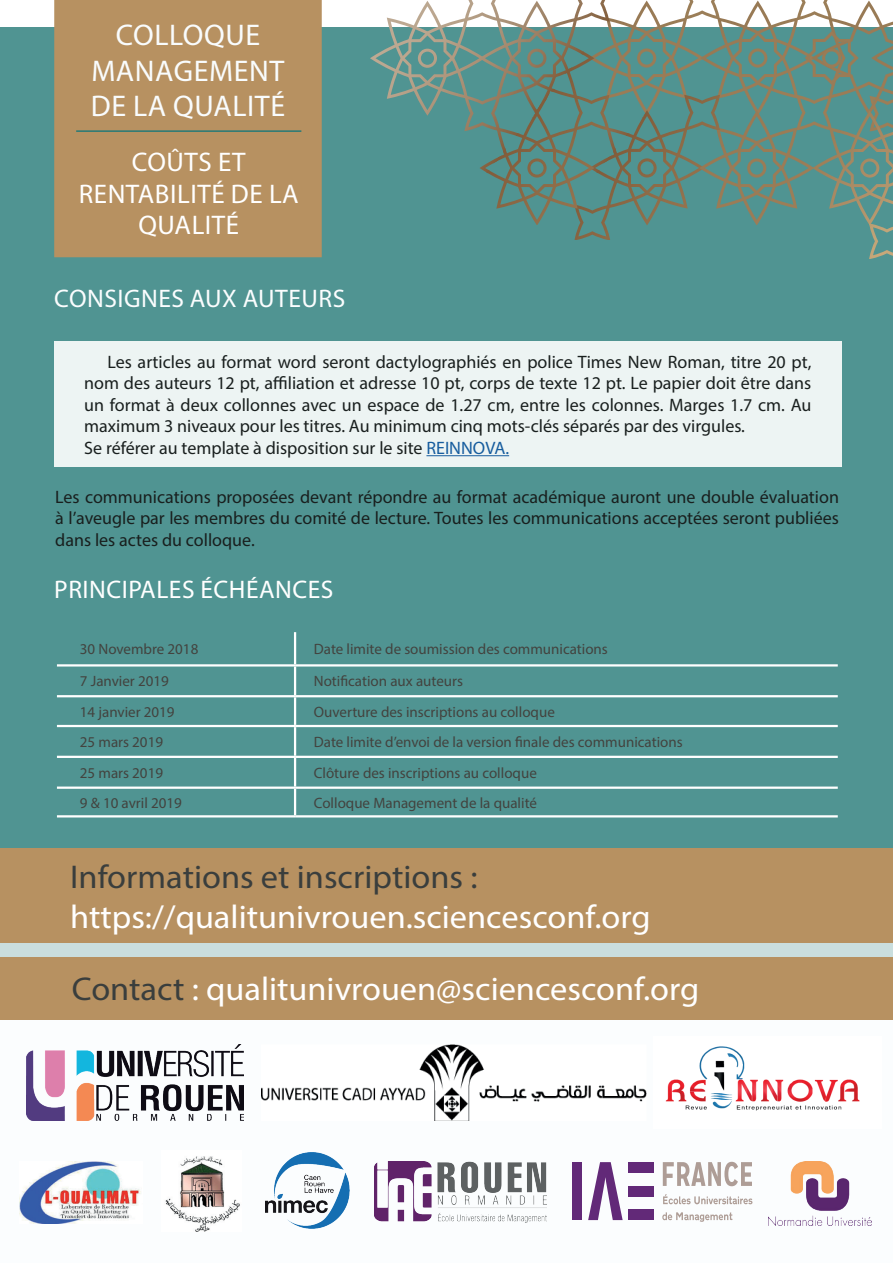
<style>
.page{position:relative;width:893px;height:1263px;background:#fff}
.page>*{position:absolute;margin:0;border:0;box-sizing:border-box;transform-origin:0 0}
.t1{font:33px/71.6px "Myriad Pro";color:#fff;scale:1.04 1}
.t2{font:33px "Myriad Pro";color:#3a3e3d;scale:1.04 1}
.t3{font:30px/35.7px "Myriad Pro";letter-spacing:.02em;color:#f9fcfd;text-align:center}
.t4{font:27px/31.5px "Myriad Pro";letter-spacing:.02em;color:#fff;text-align:center}
.t5{font:25.5px "Myriad Pro";letter-spacing:.02em;color:#fff}
.t6{font:25.5px "Myriad Pro";letter-spacing:.02em;color:#fbfdfe}
.t7{font:18px/21.6px "Myriad Pro";color:#191f1e;text-align:justify}
.t8{font:15px "Myriad Pro";color:#43433f}
.s1{color:#175d9e}
.s2{color:#3a3e3d}
</style>
<div class="page">
<div style="left:0;top:28px;width:893px;height:1204px;background:#509492"></div>
<div style="left:54px;top:0;width:268px;height:257px;background:#b79161"></div>
<hr style="left:76px;top:130px;width:225px;height:2px;background:#257a77">
<svg style="left:370px;top:1px;width:523px;height:258px"></svg>
<hr style="left:422px;top:0;width:471px;height:1px;background:#f9fcfe">
<div style="left:0;top:1020px;width:893px;height:243px;background:#fbfdfe"></div>
<div style="left:572px;top:1162px;width:10px;height:58px;background:#622978"></div>
<svg style="left:588px;top:1162px;width:35px;height:58px"></svg>
<div style="left:628px;top:1162px;width:25px;height:10px;background:#622978"></div>
<div style="left:628px;top:1210px;width:25px;height:10px;background:#622978"></div>
<div style="left:628px;top:1186px;width:25px;height:10px;background:#622978"></div>
<svg style="left:663px;top:1162px;width:89px;height:24px"></svg>
<svg style="left:663px;top:1194px;width:89px;height:10px"></svg>
<svg style="left:662px;top:1212px;width:70px;height:10px"></svg>
<div style="left:0;top:943px;width:893px;height:15px;background:#cadede"></div>
<div style="left:0;top:848px;width:893px;height:95px;background:#b79161"></div>
<div style="left:0;top:958px;width:893px;height:62px;background:#b79161"></div>
<img style="left:27px;top:1044px;width:216px;height:77px">
<img style="left:261px;top:1044px;width:386px;height:77px">
<hr style="left:294px;top:632px;width:2px;height:32px;background:#fff">
<hr style="left:57px;top:664px;width:238px;height:2px;background:#fff">
<hr style="left:295px;top:664px;width:543px;height:2px;background:#fff">
<hr style="left:294px;top:666px;width:2px;height:29px;background:#fff">
<hr style="left:57px;top:695px;width:238px;height:2px;background:#fff">
<hr style="left:295px;top:695px;width:543px;height:2px;background:#fff">
<hr style="left:294px;top:697px;width:2px;height:28px;background:#fff">
<hr style="left:57px;top:725px;width:238px;height:2px;background:#fff">
<hr style="left:295px;top:725px;width:543px;height:2px;background:#fff">
<hr style="left:294px;top:727px;width:2px;height:29px;background:#fff">
<hr style="left:57px;top:756px;width:238px;height:2px;background:#fff">
<hr style="left:295px;top:756px;width:543px;height:2px;background:#fff">
<hr style="left:294px;top:758px;width:2px;height:28px;background:#fff">
<hr style="left:57px;top:786px;width:238px;height:3px;background:#fff">
<hr style="left:295px;top:786px;width:543px;height:3px;background:#fff">
<hr style="left:294px;top:789px;width:2px;height:26px;background:#fff">
<hr style="left:57px;top:815px;width:238px;height:2px;background:#fff">
<hr style="left:295px;top:815px;width:543px;height:2px;background:#fff">
<div style="left:54px;top:341px;width:787px;height:126px;background:#edf4f3"></div>
<hr style="left:426px;top:455px;width:83px;height:1px;background:#175d9e">
<img style="left:665px;top:1046px;width:195px;height:65px">
<img style="left:768px;top:1161px;width:104px;height:64px">
<img style="left:266px;top:1153px;width:83px;height:75px">
<img style="left:374px;top:1161px;width:173px;height:62px">
<img style="left:165px;top:1156px;width:75px;height:75px">
<img style="left:19px;top:1162px;width:122px;height:61px">
<h2 class="t3" style="left:91px;top:16px;width:196px">COLLOQUE<br>MANAGEMENT<br>DE LA QUALITÉ</h2>
<h3 class="t4" style="left:79px;top:146px;width:222px">COÛTS ET<br>RENTABILITÉ DE LA<br>QUALITÉ</h3>
<h3 class="t6" style="left:54px;top:283px;width:292px">CONSIGNES AUX AUTEURS</h3>
<p class="t7" style="left:84px;top:350px;width:729px;text-align:left;text-indent:23px">Les articles au format word seront dactylographiés en police Times New Roman, titre 20 pt, nom des auteurs 12 pt, affiliation et adresse 10 pt, corps de texte 12 pt. Le papier doit être dans un format à deux collonnes avec un espace de 1.27 cm, entre les colonnes. Marges 1.7 cm. Au maximum 3 niveaux pour les titres. Au minimum cinq mots-clés séparés par des virgules.<br>Se référer au template à disposition sur le site <span class="s1">REINNOVA.</span></p>
<p class="t7" style="left:55px;top:485px;width:785px">Les communications proposées devant répondre au format académique auront une double évaluation à l’aveugle par les membres du comité de lecture. Toutes les communications acceptées seront publiées dans les actes du colloque.</p>
<h3 class="t5" style="left:54px;top:574px;width:281px">PRINCIPALES ÉCHÉANCES</h3>
<p class="t8" style="left:80px;top:640px;width:120px">30 Novembre 2018</p>
<p class="t8" style="left:314px;top:640px;width:296px">Date limite de soumission des communications</p>
<p class="t8" style="left:80px;top:672px;width:90px">7 Janvier 2019</p>
<p class="t8" style="left:314px;top:672px;width:151px">Notification aux auteurs</p>
<p class="t8" style="left:80px;top:702px;width:96px">14 janvier 2019</p>
<p class="t8" style="left:314px;top:702px;width:243px">Ouverture des inscriptions au colloque</p>
<p class="t8" style="left:80px;top:733px;width:85px">25 mars 2019</p>
<p class="t8" style="left:314px;top:733px;width:370px">Date limite d’envoi de la version finale des communications</p>
<p class="t8" style="left:80px;top:764px;width:85px">25 mars 2019</p>
<p class="t8" style="left:314px;top:764px;width:224px">Clôture des inscriptions au colloque</p>
<p class="t8" style="left:80px;top:793px;width:103px">9 &amp; 10 avril 2019</p>
<p class="t8" style="left:314px;top:793px;width:225px">Colloque Management de la qualité</p>
<h1 class="t2" style="left:70px;top:857px;width:393px">Informations et inscriptions :</h1>
<h1 class="t1" style="left:70px;top:880px;width:607px">https://qualitunivrouen.sciencesconf.org<br><span class="s2">Contact</span> : qualitunivrouen@sciencesconf.org</h1>
</div>
